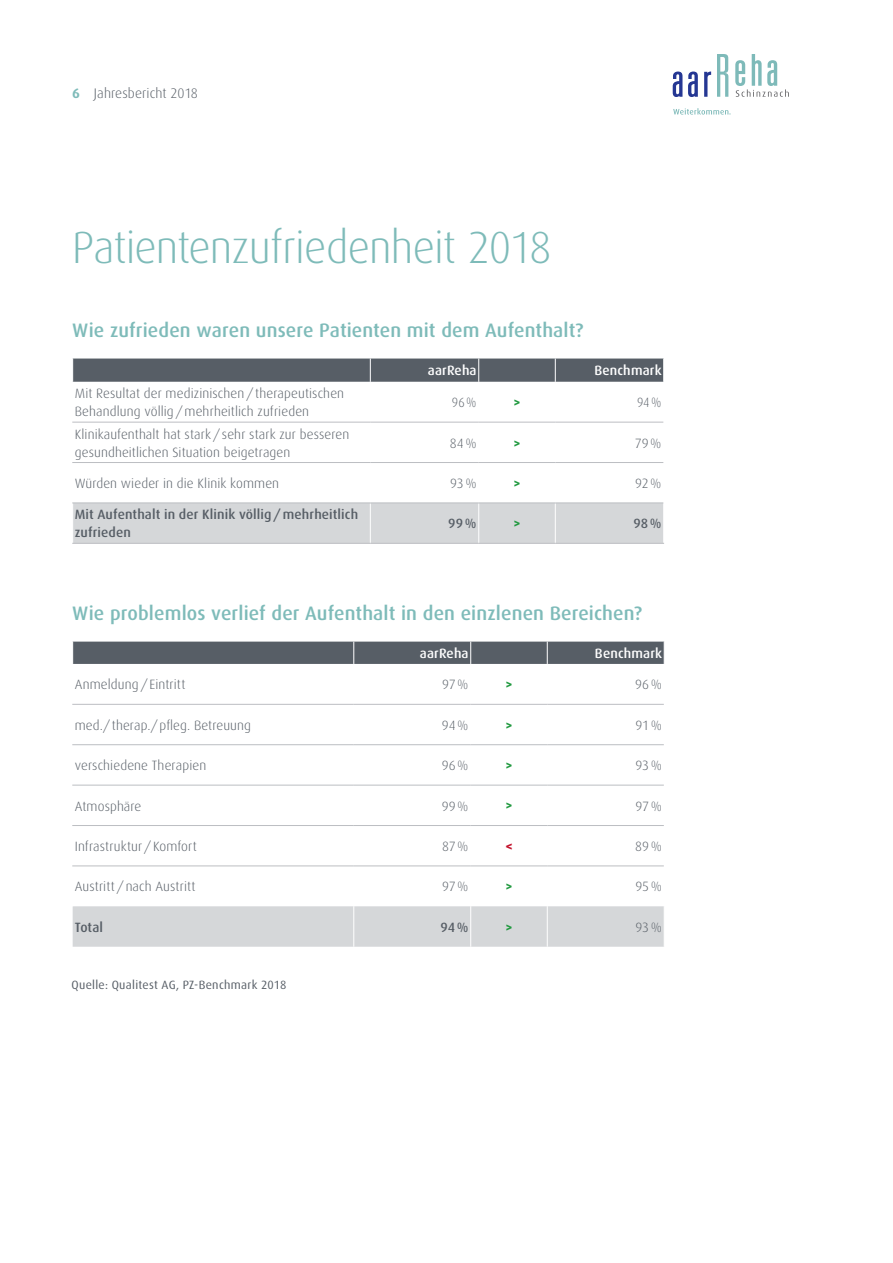
<style>
.page{position:relative;width:893px;height:1263px;background:#fff}
.page>*{position:absolute;margin:0;border:0;box-sizing:border-box;transform-origin:0 0}
.t1{font:300 45px "Dax";letter-spacing:-.02em;color:#7ebbb9}
.t2{font:500 19.5px "Dax";letter-spacing:.005em;color:#7ebbb9}
.t3{font:300 13.8px "Dax";letter-spacing:.005em;color:#575e66}
.t4{font:300 13.5px/18px "Dax";letter-spacing:.01em;color:#575e66}
.t5{font:500 13.5px/18px "Dax";letter-spacing:.01em;color:#575e66}
.t6{font:500 13.5px "Dax";letter-spacing:.01em;color:#fff}
.t7{font:800 13.5px "Dax";color:#20993f;scale:.92 1}
.t8{font:300 13.5px "Dax";letter-spacing:.01em;color:#575e66;scale:.92 1}
.t9{font:800 13.5px "Dax";color:#c3112b}
.t10{font:12px "Dax";letter-spacing:.025em;color:#575e66}
.s1{font-weight:700;color:#7ebbb9}
</style>
<div class="page">
<svg style="left:673px;top:108px;width:58px;height:7px"></svg>
<svg style="left:673px;top:72px;width:9px;height:25px"></svg>
<svg style="left:688px;top:72px;width:10px;height:25px"></svg>
<svg style="left:704px;top:72px;width:7px;height:25px"></svg>
<svg style="left:717px;top:54px;width:11px;height:43px"></svg>
<svg style="left:735px;top:54px;width:54px;height:43px"></svg>
<div style="left:73px;top:503px;width:590px;height:40px;background:#d5d7d9"></div>
<svg style="left:72px;top:358px;width:592px;height:24px;background:#5d646c"></svg>
<hr style="left:370px;top:503px;width:1px;height:40px;background:#fff">
<hr style="left:478px;top:503px;width:1px;height:40px;background:#fff">
<hr style="left:555px;top:503px;width:1px;height:40px;background:#fff">
<hr style="left:72px;top:502px;width:298px;height:1px;background:#bcbec2">
<hr style="left:72px;top:543px;width:298px;height:1px;background:#bcbec2">
<hr style="left:370px;top:502px;width:109px;height:1px;background:#bcbec2">
<hr style="left:479px;top:502px;width:76px;height:1px;background:#bcbec2">
<hr style="left:555px;top:502px;width:108px;height:1px;background:#bcbec2">
<hr style="left:370px;top:543px;width:109px;height:1px;background:#bcbec2">
<hr style="left:479px;top:543px;width:76px;height:1px;background:#bcbec2">
<hr style="left:555px;top:543px;width:109px;height:1px;background:#bcbec2">
<hr style="left:72px;top:422px;width:298px;height:1px;background:#bcbec2">
<hr style="left:370px;top:422px;width:109px;height:1px;background:#bcbec2">
<hr style="left:479px;top:422px;width:76px;height:1px;background:#bcbec2">
<hr style="left:555px;top:422px;width:108px;height:1px;background:#bcbec2">
<hr style="left:370px;top:462px;width:109px;height:1px;background:#bcbec2">
<hr style="left:479px;top:462px;width:76px;height:1px;background:#bcbec2">
<hr style="left:555px;top:462px;width:108px;height:1px;background:#bcbec2">
<hr style="left:72px;top:462px;width:298px;height:1px;background:#bcbec2">
<div style="left:73px;top:906px;width:591px;height:41px;background:#d5d7d9"></div>
<div style="left:72px;top:642px;width:593px;height:22px;background:#575e66"></div>
<hr style="left:353px;top:906px;width:1px;height:41px;background:#fff">
<hr style="left:470px;top:906px;width:1px;height:41px;background:#fff">
<hr style="left:547px;top:906px;width:1px;height:41px;background:#fff">
<hr style="left:72px;top:704px;width:282px;height:1px;background:#bcbec2">
<hr style="left:354px;top:704px;width:117px;height:1px;background:#bcbec2">
<hr style="left:471px;top:704px;width:76px;height:1px;background:#bcbec2">
<hr style="left:547px;top:704px;width:117px;height:1px;background:#bcbec2">
<hr style="left:72px;top:744px;width:282px;height:1px;background:#bcbec2">
<hr style="left:354px;top:744px;width:117px;height:1px;background:#bcbec2">
<hr style="left:471px;top:744px;width:76px;height:1px;background:#bcbec2">
<hr style="left:547px;top:744px;width:117px;height:1px;background:#bcbec2">
<hr style="left:72px;top:785px;width:282px;height:1px;background:#bcbec2">
<hr style="left:354px;top:785px;width:117px;height:1px;background:#bcbec2">
<hr style="left:471px;top:785px;width:76px;height:1px;background:#bcbec2">
<hr style="left:547px;top:785px;width:117px;height:1px;background:#bcbec2">
<hr style="left:72px;top:825px;width:282px;height:1px;background:#bcbec2">
<hr style="left:354px;top:825px;width:117px;height:1px;background:#bcbec2">
<hr style="left:471px;top:825px;width:76px;height:1px;background:#bcbec2">
<hr style="left:547px;top:825px;width:117px;height:1px;background:#bcbec2">
<hr style="left:72px;top:865px;width:282px;height:1px;background:#bcbec2">
<hr style="left:354px;top:865px;width:117px;height:1px;background:#bcbec2">
<hr style="left:471px;top:865px;width:76px;height:1px;background:#bcbec2">
<hr style="left:547px;top:865px;width:117px;height:1px;background:#bcbec2">
<p class="t3" style="left:72px;top:85px;width:127px"><span class="s1">6</span> Jahresbericht 2018</p>
<h1 class="t1" style="left:72px;top:223px;width:481px">Patientenzufriedenheit 2018</h1>
<h2 class="t2" style="left:72px;top:319px;width:513px">Wie zufrieden waren unsere Patienten mit dem Aufenthalt?</h2>
<p class="t6" style="left:428px;top:363px;width:50px">aarReha</p>
<p class="t6" style="left:594px;top:363px;width:69px">Benchmark</p>
<p class="t4" style="left:75px;top:385px;width:271px">Mit Resultat der medizinischen/therapeutischen<br>Behandlung völlig/mehrheitlich zufrieden</p>
<p class="t8" style="left:452px;top:395px;width:28px">96%</p>
<p class="t7" style="left:513px;top:395px;width:9px">&gt;</p>
<p class="t8" style="left:637px;top:395px;width:28px">94%</p>
<p class="t4" style="left:75px;top:425px;width:276px">Klinikaufenthalt hat stark/sehr stark zur besseren gesundheitlichen Situation beigetragen</p>
<p class="t4" style="left:450px;top:434px;width:28px">84%</p>
<p class="t7" style="left:513px;top:435px;width:9px">&gt;</p>
<p class="t4" style="left:635px;top:434px;width:28px">79%</p>
<p class="t4" style="left:75px;top:474px;width:206px">Würden wieder in die Klinik kommen</p>
<p class="t4" style="left:450px;top:474px;width:28px">93%</p>
<p class="t7" style="left:513px;top:475px;width:9px">&gt;</p>
<p class="t4" style="left:635px;top:474px;width:28px">92%</p>
<p class="t5" style="left:75px;top:506px;width:285px">Mit Aufenthalt in der Klinik völlig/mehrheitlich zufrieden</p>
<p class="t5" style="left:448px;top:515px;width:30px">99%</p>
<p class="t7" style="left:513px;top:516px;width:9px">&gt;</p>
<p class="t5" style="left:633px;top:515px;width:30px">98%</p>
<h2 class="t2" style="left:72px;top:602px;width:571px">Wie problemlos verlief der Aufenthalt in den einzlenen Bereichen?</h2>
<p class="t6" style="left:420px;top:646px;width:50px">aarReha</p>
<p class="t6" style="left:595px;top:646px;width:69px">Benchmark</p>
<p class="t4" style="left:75px;top:676px;width:112px">Anmeldung/Eintritt</p>
<p class="t4" style="left:442px;top:676px;width:28px">97%</p>
<p class="t7" style="left:505px;top:677px;width:9px">&gt;</p>
<p class="t4" style="left:635px;top:676px;width:28px">96%</p>
<p class="t4" style="left:75px;top:716px;width:178px">med./therap./pfleg. Betreuung</p>
<p class="t4" style="left:442px;top:716px;width:28px">94%</p>
<p class="t7" style="left:505px;top:717px;width:9px">&gt;</p>
<p class="t4" style="left:635px;top:716px;width:28px">91%</p>
<p class="t4" style="left:75px;top:757px;width:133px">verschiedene Therapien</p>
<p class="t4" style="left:442px;top:757px;width:28px">96%</p>
<p class="t7" style="left:505px;top:758px;width:9px">&gt;</p>
<p class="t4" style="left:636px;top:757px;width:28px">93%</p>
<p class="t4" style="left:75px;top:797px;width:68px">Atmosphäre</p>
<p class="t4" style="left:442px;top:797px;width:28px">99%</p>
<p class="t7" style="left:505px;top:798px;width:9px">&gt;</p>
<p class="t4" style="left:635px;top:797px;width:28px">97%</p>
<p class="t4" style="left:75px;top:837px;width:124px">Infrastruktur/Komfort</p>
<p class="t4" style="left:442px;top:837px;width:28px">87%</p>
<p class="t9" style="left:505px;top:838px;width:9px">&lt;</p>
<p class="t4" style="left:635px;top:837px;width:28px">89%</p>
<p class="t4" style="left:75px;top:878px;width:122px">Austritt/nach Austritt</p>
<p class="t4" style="left:442px;top:878px;width:28px">97%</p>
<p class="t7" style="left:505px;top:879px;width:9px">&gt;</p>
<p class="t4" style="left:635px;top:878px;width:28px">95%</p>
<p class="t5" style="left:75px;top:918px;width:30px">Total</p>
<p class="t5" style="left:440px;top:918px;width:30px">94%</p>
<p class="t7" style="left:505px;top:919px;width:9px">&gt;</p>
<p class="t4" style="left:636px;top:918px;width:28px">93%</p>
<p class="t10" style="left:71px;top:978px;width:216px">Quelle: Qualitest AG, PZ-Benchmark 2018</p>
</div>
